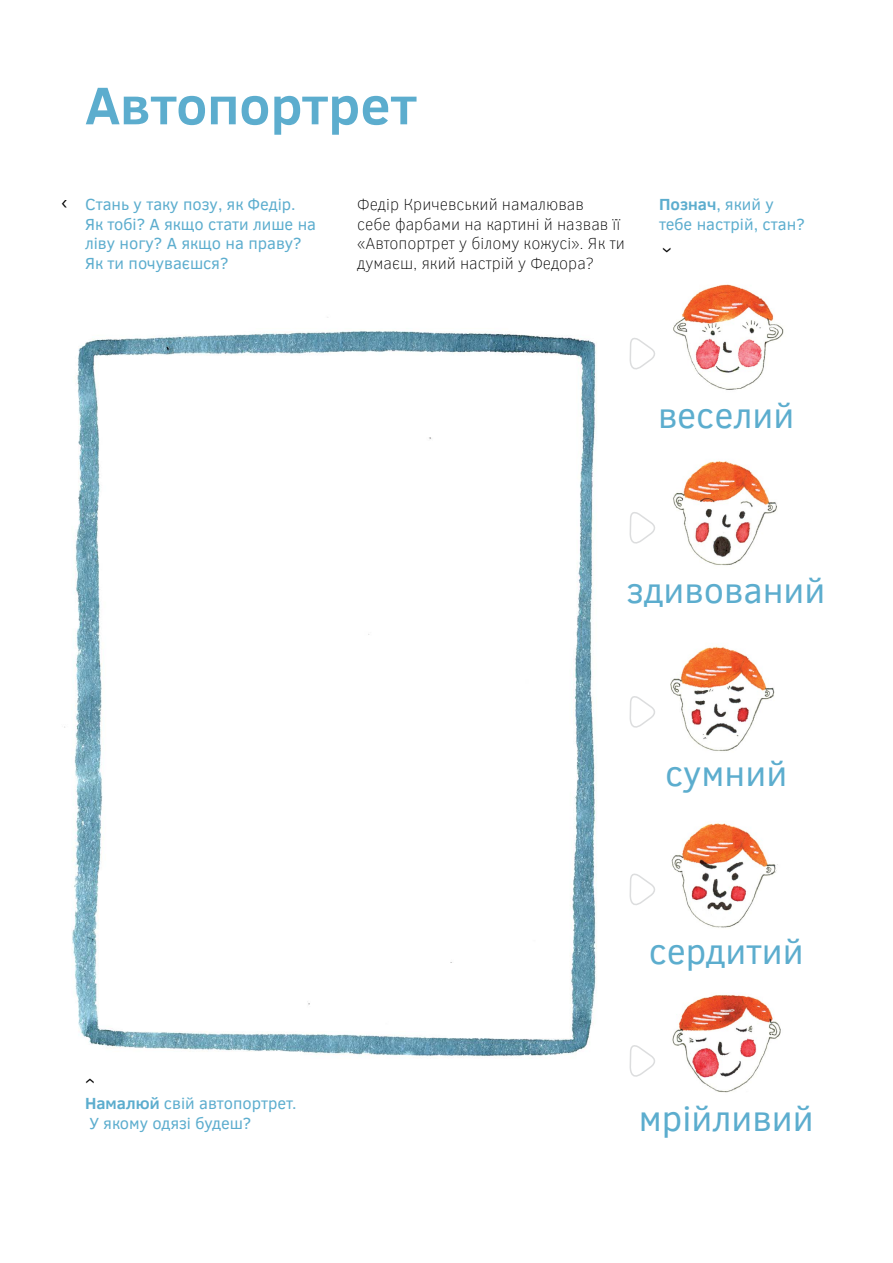
<style>
.page{position:relative;width:893px;height:1263px;background:#fff}
.page>*{position:absolute;margin:0;border:0;box-sizing:border-box;transform-origin:0 0}
.t1{font:700 54px "Clear Sans";color:#5cadce}
.t2{font:36px "Clear Sans";color:#5cadce}
.t3{font:16.5px/19.8px "Clear Sans";color:#5cadce}
.t4{font:100 16.5px/19.8px "Clear Sans";color:#000}
.t5{font:16.5px "Clear Sans";color:#000}
.s1{font-weight:700}
</style>
<div class="page">
<img style="left:64px;top:317px;width:533px;height:740px">
<img style="left:673px;top:284px;width:111px;height:106px">
<img style="left:673px;top:461px;width:104px;height:105px">
<img style="left:670px;top:646px;width:105px;height:105px">
<img style="left:671px;top:823px;width:107px;height:105px">
<img style="left:672px;top:995px;width:109px;height:98px">
<svg style="left:629px;top:338px;width:26px;height:32px"></svg>
<svg style="left:629px;top:512px;width:26px;height:32px"></svg>
<svg style="left:629px;top:696px;width:26px;height:32px"></svg>
<svg style="left:629px;top:873px;width:26px;height:32px"></svg>
<svg style="left:629px;top:1045px;width:26px;height:32px"></svg>
<h1 class="t1" style="left:85px;top:66px;width:333px">Автопортрет</h1>
<p class="t5" style="left:62px;top:191px;width:7px">‹</p>
<p class="t3" style="left:85px;top:194px;width:233px">Стань у таку позу, як Федір.<br>Як тобі? А якщо стати лише на ліву ногу? А якщо на праву?<br>Як ти почуваєшся?</p>
<p class="t4" style="left:357px;top:194px;width:269px">Федір Кричевський намалював<br>себе фарбами на картині й назвав її «Автопортрет у білому кожусі». Як ти думаєш, який настрій у Федора?</p>
<p class="t3" style="left:659px;top:194px;width:147px"><span class="s1">Познач</span>, який у тебе настрій, стан?</p>
<p class="t5" style="left:654px;top:253px;width:7px;rotate:-90deg">‹</p>
<h2 class="t2" style="left:658px;top:392px;width:138px">веселий</h2>
<h2 class="t2" style="left:627px;top:566px;width:200px">здивований</h2>
<p class="t5" style="left:102px;top:1078px;width:7px;rotate:90deg">‹</p>
<p class="t3" style="left:85px;top:1093px;width:213px"><span class="s1">Намалюй</span> свій автопортрет.<br>У якому одязі будеш?</p>
<h2 class="t2" style="left:665px;top:750px;width:124px">сумний</h2>
<h2 class="t2" style="left:649px;top:928px;width:156px">сердитий</h2>
<h2 class="t2" style="left:639px;top:1095px;width:176px">мрійливий</h2>
</div>
